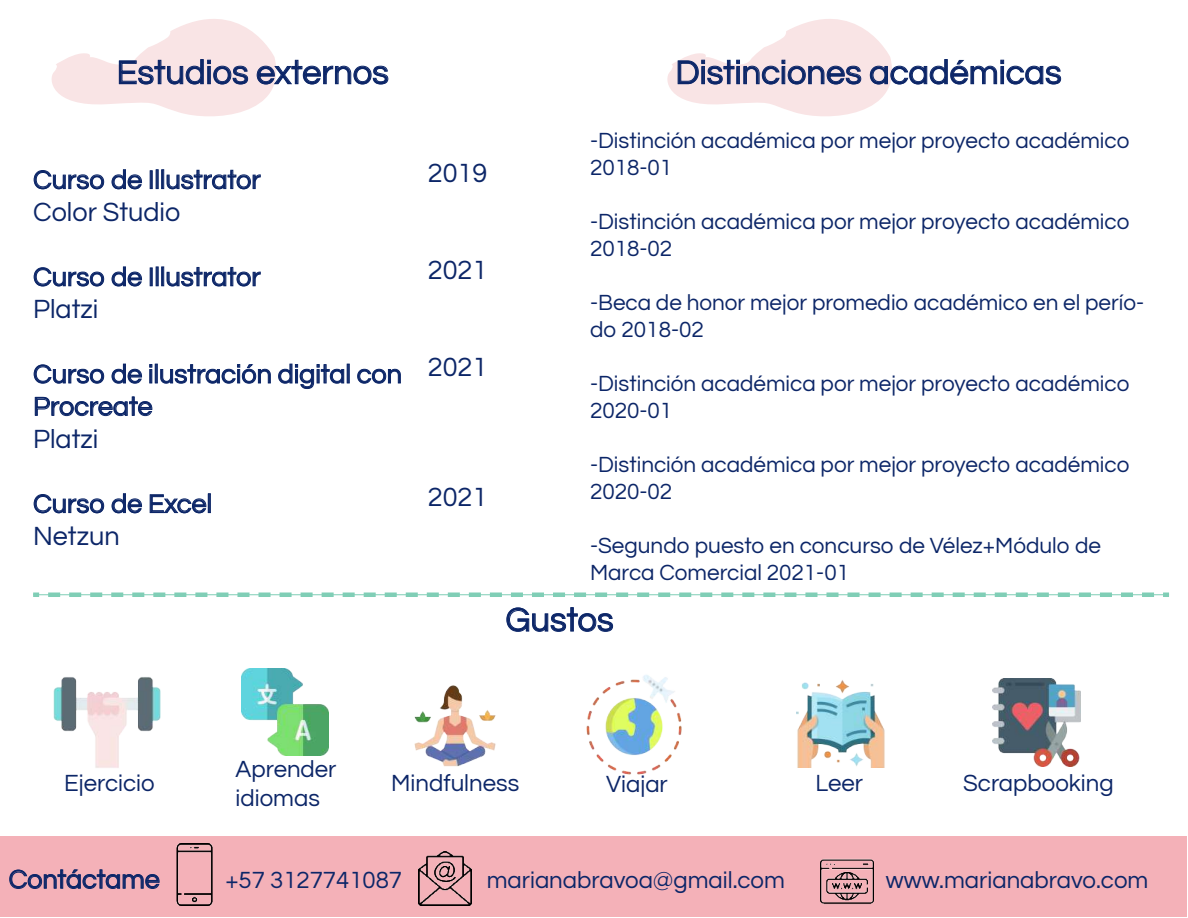
<style>
.page{position:relative;width:1188px;height:918px;background:#fff}
.page>*{position:absolute;margin:0;border:0;box-sizing:border-box;transform-origin:0 0}
.t1{font:34.5px "Questrial";color:#0c2668}
.t2{font:27px/32.4px "Questrial";color:#0c2668}
.t3{font:24px/28.8px "Questrial";color:#0c2668}
.t4{font:22.5px/27px "Questrial";color:#0c2668}
</style>
<div class="page">
<svg style="left:34px;top:170px;width:70px;height:19px"></svg>
<svg style="left:112px;top:169px;width:30px;height:20px"></svg>
<svg style="left:150px;top:170px;width:111px;height:19px"></svg>
<svg style="left:34px;top:267px;width:70px;height:19px"></svg>
<svg style="left:112px;top:267px;width:30px;height:19px"></svg>
<svg style="left:150px;top:267px;width:111px;height:19px"></svg>
<svg style="left:34px;top:365px;width:70px;height:19px"></svg>
<svg style="left:112px;top:364px;width:30px;height:20px"></svg>
<svg style="left:150px;top:364px;width:2px;height:19px"></svg>
<div style="left:155px;top:364px;width:3px;height:19px;border:1px solid #0c2668"></div>
<svg style="left:160px;top:364px;width:111px;height:20px"></svg>
<svg style="left:278px;top:364px;width:71px;height:25px"></svg>
<svg style="left:357px;top:369px;width:44px;height:15px"></svg>
<svg style="left:35px;top:397px;width:117px;height:19px"></svg>
<svg style="left:34px;top:494px;width:70px;height:19px"></svg>
<svg style="left:112px;top:493px;width:30px;height:20px"></svg>
<svg style="left:150px;top:494px;width:56px;height:19px"></svg>
<div style="left:208px;top:494px;width:3px;height:19px;border:1px solid #0c2668"></div>
<svg style="left:51px;top:19px;width:337px;height:97px"></svg>
<svg style="left:507px;top:607px;width:106px;height:25px"></svg>
<svg style="left:667px;top:19px;width:394px;height:97px"></svg>
<svg style="left:33px;top:593px;width:6px;height:4px"></svg>
<svg style="left:48px;top:593px;width:1121px;height:4px"></svg>
<div style="left:0;top:836px;width:1187px;height:80px;background:#f4b1b8"></div>
<svg style="left:9px;top:870px;width:151px;height:19px"></svg>
<img style="left:176px;top:844px;width:37px;height:61px">
<img style="left:821px;top:859px;width:52px;height:46px">
<img style="left:418px;top:852px;width:53px;height:53px">
<img style="left:53px;top:677px;width:108px;height:91px">
<img style="left:414px;top:685px;width:82px;height:82px">
<img style="left:992px;top:679px;width:88px;height:88px">
<img style="left:241px;top:668px;width:88px;height:88px">
<img style="left:586px;top:675px;width:96px;height:100px">
<img style="left:797px;top:680px;width:88px;height:88px">
<h1 class="t1" style="left:117px;top:48px;width:274px">Estudios externos</h1>
<p class="t2" style="left:33px;top:164px;width:229px">Curso de Illustrator<br>Color Studio</p>
<p class="t2" style="left:33px;top:262px;width:229px">Curso de Illustrator<br>Platzi</p>
<p class="t2" style="left:33px;top:359px;width:370px">Curso de ilustración digital con<br>Procreate<br>Platzi</p>
<p class="t2" style="left:33px;top:488px;width:181px">Curso de Excel<br>Netzun</p>
<p class="t2" style="left:428px;top:158px;width:61px">2019</p>
<p class="t2" style="left:428px;top:255px;width:61px">2021</p>
<p class="t2" style="left:428px;top:352px;width:61px">2021</p>
<p class="t2" style="left:428px;top:482px;width:61px">2021</p>
<h1 class="t1" style="left:675px;top:48px;width:388px">Distinciones académicas</h1>
<p class="t4" style="left:590px;top:128px;width:541px">-Distinción académica por mejor proyecto académico<br>2018-01</p>
<p class="t4" style="left:590px;top:209px;width:541px">-Distinción académica por mejor proyecto académico<br>2018-02</p>
<p class="t4" style="left:590px;top:290px;width:556px">-Beca de honor mejor promedio académico en el perío&shy;do 2018-02</p>
<p class="t4" style="left:590px;top:371px;width:541px">-Distinción académica por mejor proyecto académico<br>2020-01</p>
<p class="t4" style="left:590px;top:452px;width:541px">-Distinción académica por mejor proyecto académico<br>2020-02</p>
<p class="t4" style="left:590px;top:533px;width:512px">-Segundo puesto en concurso de Vélez+Módulo de<br>Marca Comercial 2021-01</p>
<h1 class="t1" style="left:506px;top:596px;width:110px">Gustos</h1>
<p class="t3" style="left:64px;top:769px;width:92px">Ejercicio</p>
<p class="t3" style="left:236px;top:755px;width:103px">Aprender idiomas</p>
<p class="t3" style="left:391px;top:769px;width:130px">Mindfulness</p>
<p class="t3" style="left:606px;top:771px;width:63px">Viajar</p>
<p class="t3" style="left:816px;top:769px;width:49px">Leer</p>
<p class="t3" style="left:963px;top:769px;width:152px">Scrapbooking</p>
<p class="t2" style="left:9px;top:864px;width:153px">Contáctame</p>
<p class="t3" style="left:225px;top:867px;width:178px">+57 3127741087</p>
<p class="t3" style="left:487px;top:867px;width:300px">marianabravoa@gmail.com</p>
<p class="t3" style="left:886px;top:867px;width:264px">www.marianabravo.com</p>
</div>
